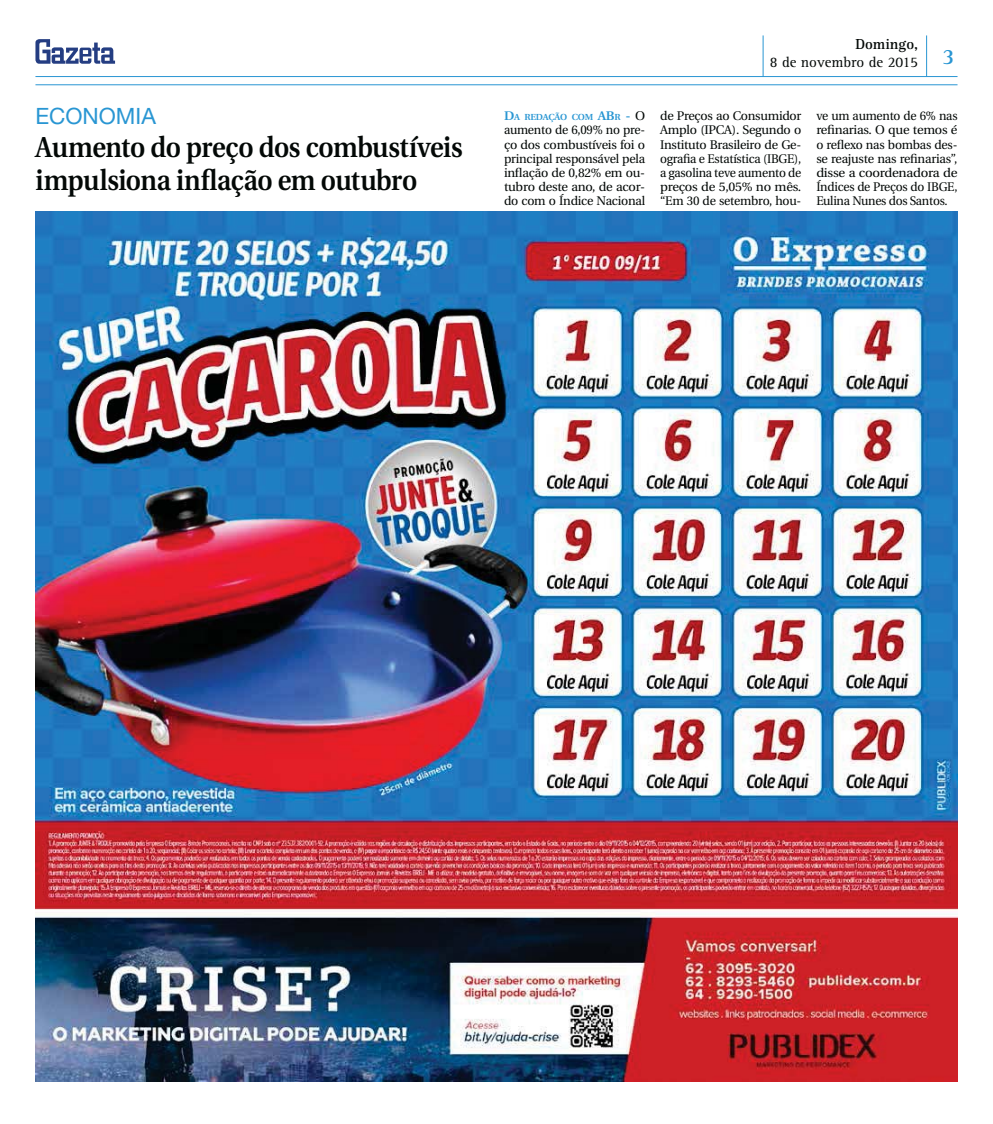
<style>
.page{position:relative;width:993px;height:1124px;background:#fff}
.page>*{position:absolute;margin:0;border:0;box-sizing:border-box;transform-origin:0 0}
.t1{font:600 28.88px/32.5px "Utopia";letter-spacing:-.02em;color:#030806;scale:.91 1}
.t2{font:22.5px "Helvetica Neue";color:#2996d3}
.t3{font:700 22.5px "Rotis Serif";color:#2996d3}
.t4{font:15px "Rotis Serif";color:#030806}
.t5{font:700 15px "Rotis Serif";color:#030806}
.t6{font:12.5px/14.1px "Utopia";letter-spacing:-.02em;color:#030806;text-align:justify;scale:.96 1}
.t7{font:12.5px/14.1px "Utopia";letter-spacing:-.02em;color:#030806;text-align:justify}
.t8{font:600 8.75px "Utopia";letter-spacing:-.03em;color:#2996d3;scale:1.06 1}
.s1{font-size:12.5px}
.s2{font-weight:400;font-size:12.5px;color:#030806}
</style>
<div class="page">
<hr style="left:35px;top:84px;width:922px;height:1px;background:#2996d3">
<hr style="left:35px;top:76px;width:922px;height:1px;background:#2996d3">
<hr style="left:925px;top:35px;width:1px;height:41px;background:#2996d3">
<svg style="left:35px;top:39px;width:80px;height:25px"></svg>
<hr style="left:762px;top:35px;width:1px;height:42px;background:#2996d3">
<img style="left:35px;top:212px;width:922px;height:869px">
<h2 class="t2" style="left:35px;top:108px;width:122px">ECONOMIA</h2>
<h1 class="t1" style="left:35px;top:134px;width:471px">Aumento do preço dos combustíveis impulsiona inflação em outubro</h1>
<p class="t5" style="left:855px;top:39px;width:64px">Domingo,</p>
<p class="t4" style="left:769px;top:57px;width:150px">8 de novembro de 2015</p>
<h2 class="t3" style="left:941px;top:49px;width:14px">3</h2>
<p class="t8" style="left:504px;top:114px;width:135px"><span class="s1">D</span>A REDAÇÃO COM <span class="s1">AB</span>R <span class="s1">-</span> <span class="s2">O</span></p>
<p class="t6" style="left:504px;top:124px;width:148px">aumento de 6,09% no pre&shy;ço dos combustíveis foi o principal responsável pela inflação de 0,82% em ou&shy;tubro deste ano, de acor&shy;do com o Índice Nacional</p>
<p class="t7" style="left:660px;top:110px;width:143px">de Preços ao Consumidor Amplo (IPCA). Segundo o Instituto Brasileiro de Ge&shy;ografia e Estatística (IBGE), a gasolina teve aumento de preços de 5,05% no mês. “Em 30 de setembro, hou-</p>
<p class="t6" style="left:816px;top:110px;width:148px">ve um aumento de 6% nas refinarias. O que temos é o reflexo nas bombas des&shy;se reajuste nas refinarias”, disse a coordenadora de Índices de Preços do IBGE, Eulina Nunes dos Santos.</p>
</div>
